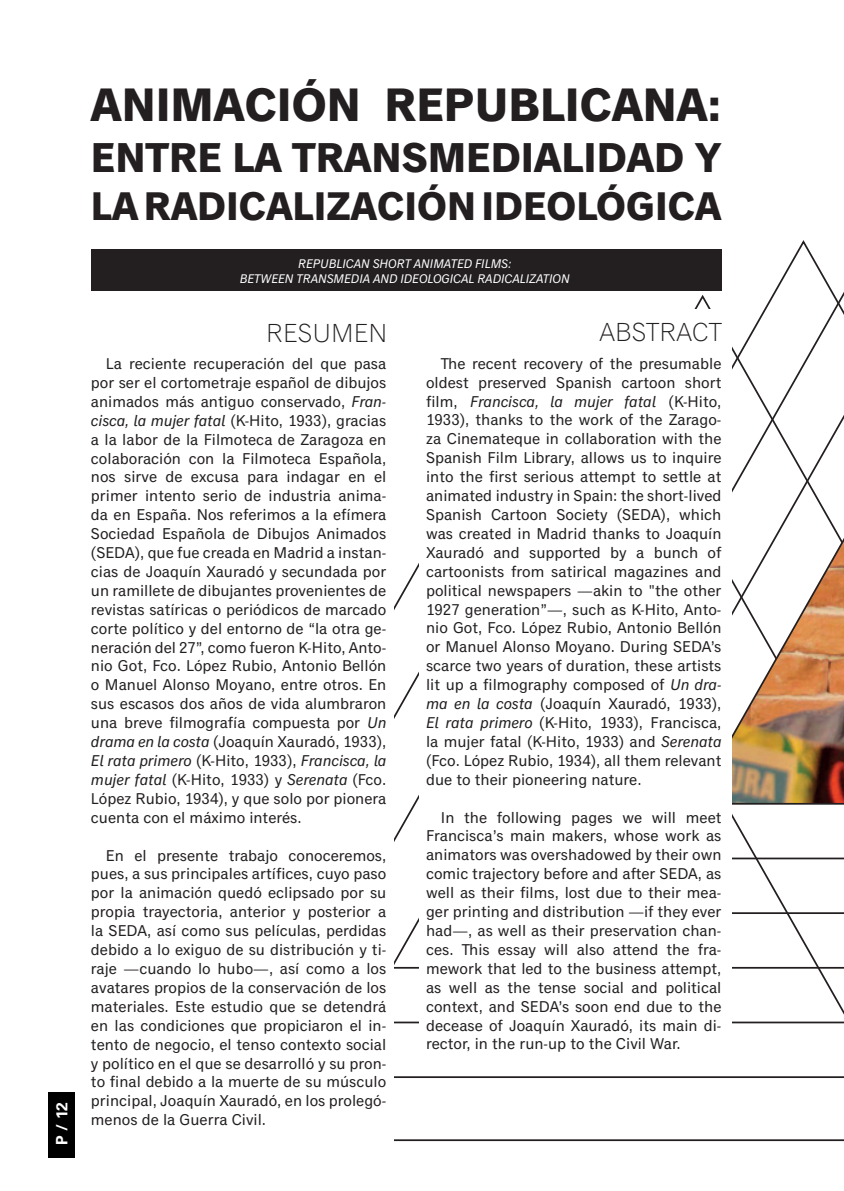
<style>
.page{position:relative;width:844px;height:1191px;background:#fff}
.page>*{position:absolute;margin:0;border:0;box-sizing:border-box;transform-origin:0 0}
.t1{font:700 47.25px "Classic Grotesque Pro";color:#231f20}
.t2{font:700 42px "Classic Grotesque Pro";color:#231f20}
.t3{font:700 40.25px "Classic Grotesque Pro";color:#231f20}
.t4{font:300 26.25px "Classic Grotesque Pro";color:#231f20}
.t5{font:15.75px/18.9px "Classic Grotesque Pro";color:#231f20;text-align:justify}
.t6{font:700 15.75px "Univers LT Std";color:#fff}
.t7{font:italic 12.6px/15px "Classic Grotesque Pro";color:#fff;text-align:center}
.s1{font-style:italic}
</style>
<div class="page">
<svg style="left:690px;top:240px;width:153px;height:565px"></svg>
<div style="left:49px;top:1092px;width:26px;height:65px;background:#000001"></div>
<div style="left:419px;top:309px;width:312px;height:762px;background:#fff"></div>
<div style="left:91px;top:250px;width:630px;height:41px;background:#231f20"></div>
<p class="t6" style="left:53px;top:1144px;width:44px;rotate:-90deg">P / 12</p>
<h1 class="t1" style="left:91px;top:79px;width:632px">ANIMACIÓN REPUBLICANA:</h1>
<h2 class="t2" style="left:91px;top:134px;width:632px">ENTRE LA TRANSMEDIALIDAD Y</h2>
<h3 class="t3" style="left:91px;top:184px;width:631px">LA RADICALIZACIÓN IDEOLÓGICA</h3>
<p class="t7" style="left:240px;top:257px;width:331px">REPUBLICAN SHORT ANIMATED FILMS:<br>BETWEEN TRANSMEDIA AND IDEOLOGICAL RADICALIZATION</p>
<h3 class="t4" style="left:266px;top:318px;width:123px">RESUMEN</h3>
<h3 class="t4" style="left:599px;top:316px;width:124px">ABSTRACT</h3>
<p class="t5" style="left:91px;top:355px;width:297px;text-indent:15px">La reciente recuperación del que pasa por ser el cortometraje español de dibujos animados más antiguo conservado, <span class="s1">Fran&shy;cisca, la mujer fatal</span> (K-Hito, 1933), gracias a la labor de la Filmoteca de Zaragoza en colaboración con la Filmoteca Española, nos sirve de excusa para indagar en el primer intento serio de industria anima&shy;da en España. Nos referimos a la efímera Sociedad Española de Dibujos Animados (SEDA), que fue creada en Madrid a instan&shy;cias de Joaquín Xauradó y secundada por un ramillete de dibujantes provenientes de revistas satíricas o periódicos de marcado corte político y del entorno de “la otra ge&shy;neración del 27”, como fueron K-Hito, Anto&shy;nio Got, Fco. López Rubio, Antonio Bellón o Manuel Alonso Moyano, entre otros. En sus escasos dos años de vida alumbraron una breve filmografía compuesta por <span class="s1">Un drama en la costa</span> (Joaquín Xauradó, 1933), <span class="s1">El rata primero</span> (K-Hito, 1933), <span class="s1">Francisca, la mujer fatal</span> (K-Hito, 1933) y <span class="s1">Serenata</span> (Fco.<br>López Rubio, 1934), y que solo por pionera cuenta con el máximo interés.</p>
<p class="t5" style="left:91px;top:846px;width:297px;text-indent:15px">En el presente trabajo conoceremos, pues, a sus principales artífices, cuyo paso por la animación quedó eclipsado por su propia trayectoria, anterior y posterior a la SEDA, así como sus películas, perdidas debido a lo exiguo de su distribución y ti&shy;raje —cuando lo hubo—, así como a los avatares propios de la conservación de los materiales. Este estudio que se detendrá en las condiciones que propiciaron el in&shy;tento de negocio, el tenso contexto social y político en el que se desarrolló y su pron&shy;to final debido a la muerte de su músculo principal, Joaquín Xauradó, en los prolegó&shy;menos de la Guerra Civil.</p>
<p class="t5" style="left:426px;top:355px;width:297px;text-indent:15px">The recent recovery of the presumable oldest preserved Spanish cartoon short film, <span class="s1">Francisca, la mujer fatal</span> (K-Hito, 1933), thanks to the work of the Zarago&shy;za Cinemateque in collaboration with the Spanish Film Library, allows us to inquire into the first serious attempt to settle at animated industry in Spain: the short-lived Spanish Cartoon Society (SEDA), which was created in Madrid thanks to Joaquín Xauradó and supported by a bunch of cartoonists from satirical magazines and political newspapers —akin to "the other 1927 generation”—, such as K-Hito, Anto&shy;nio Got, Fco. López Rubio, Antonio Bellón or Manuel Alonso Moyano. During SEDA’s scarce two years of duration, these artists lit up a filmography composed of <span class="s1">Un dra&shy;ma en la costa</span> (Joaquín Xauradó, 1933), <span class="s1">El rata primero</span> (K-Hito, 1933), Francisca, la mujer fatal (K-Hito, 1933) and <span class="s1">Serenata </span>(Fco. López Rubio, 1934), all them relevant due to their pioneering nature.</p>
<p class="t5" style="left:426px;top:808px;width:297px;text-indent:15px">In the following pages we will meet Francisca’s main makers, whose work as animators was overshadowed by their own comic trajectory before and after SEDA, as well as their films, lost due to their mea&shy;ger printing and distribution —if they ever had—, as well as their preservation chan&shy;ces. This essay will also attend the fra&shy;mework that led to the business attempt, as well as the tense social and political context, and SEDA’s soon end due to the decease of Joaquín Xauradó, its main di&shy;rector, in the run-up to the Civil War.</p>
</div>
